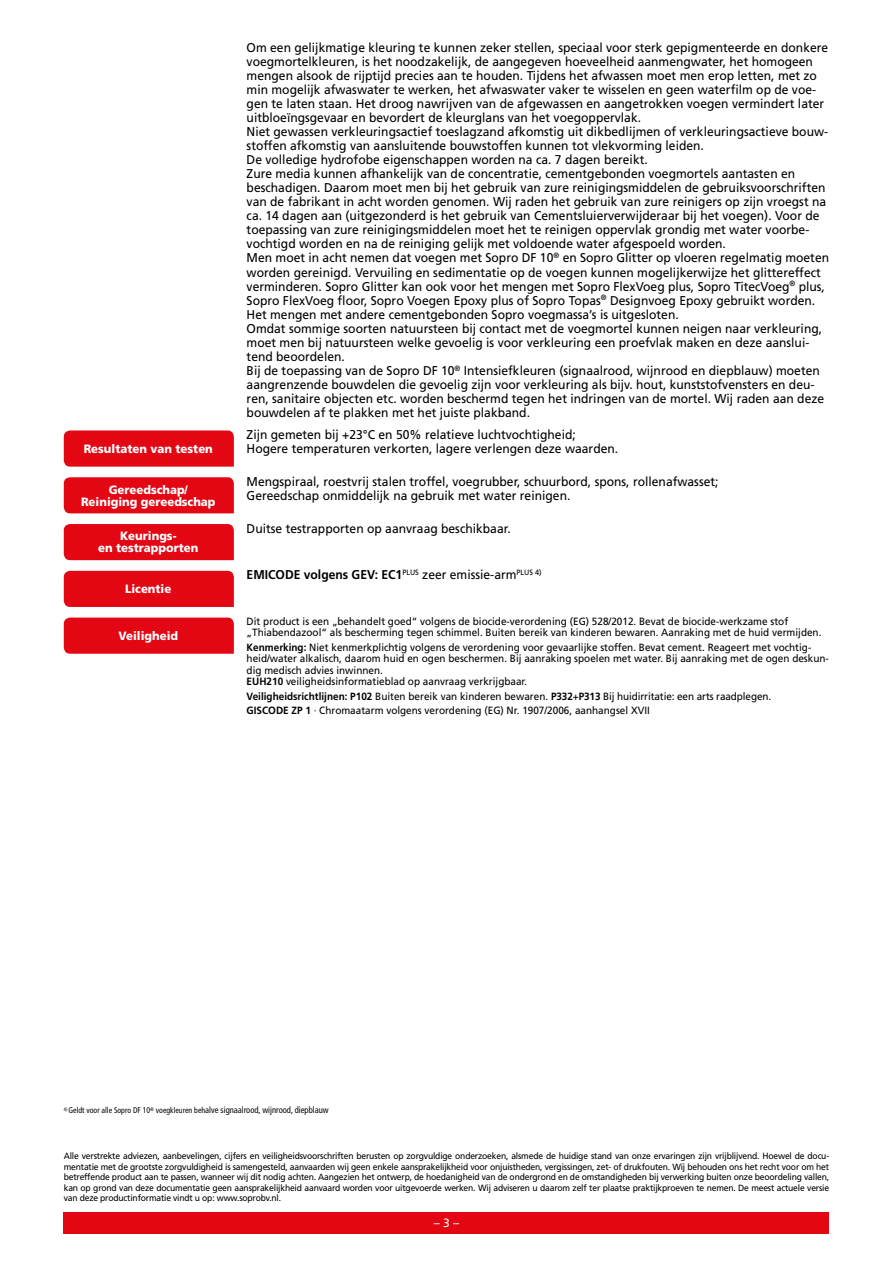
<style>
.page{position:relative;width:893px;height:1263px;background:#fff}
.page>*{position:absolute;margin:0;border:0;box-sizing:border-box;transform-origin:0 0}
.t1{font:12.75px/14.1px "Frutiger LT";color:#000;scale:.95 1}
.t2{font:700 12.75px "Frutiger LT";color:#000;scale:.95 1}
.t3{font:900 12px/12px "Frutiger LT";color:#fff;text-align:center;scale:.95 1}
.t4{font:12px "Frutiger LT";color:#fff}
.t5{font:10.5px/11.6px "Frutiger LT";color:#000;scale:.95 1}
.t6{font:9px/10.5px "Frutiger LT";letter-spacing:-.02em;color:#000;text-align:justify;scale:.95 1}
.t7{font:condensed 8.25px "Frutiger LT";color:#000;scale:.95 1}
.s1{font-weight:400}
.s2{font-weight:700}
.s3{font-size:9px}
</style>
<div class="page">
<div style="left:64px;top:1212px;width:765px;height:21px;background:#e30613"></div>
<div style="left:64px;top:430px;width:170px;height:37px;background:#e30613"></div>
<div style="left:64px;top:477px;width:170px;height:36px;background:#e30613"></div>
<div style="left:64px;top:524px;width:170px;height:36px;background:#e30613"></div>
<div style="left:64px;top:571px;width:170px;height:36px;background:#e30613"></div>
<div style="left:64px;top:618px;width:170px;height:36px;background:#e30613"></div>
<p class="t3" style="left:84px;top:442px;width:138px">Resultaten van testen</p>
<p class="t3" style="left:81px;top:483px;width:143px">Gereedschap/<br>Reiniging gereedschap</p>
<p class="t3" style="left:98px;top:530px;width:107px">Keurings-<br>en testrapporten</p>
<p class="t3" style="left:125px;top:583px;width:50px">Licentie</p>
<p class="t3" style="left:118px;top:630px;width:64px">Veiligheid</p>
<p class="t1" style="left:247px;top:41px;width:615px">Om een gelijkmatige kleuring te kunnen zeker stellen, speciaal voor sterk gepigmenteerde en donkere voegmortelkleuren, is het noodzakelijk, de aangegeven hoeveelheid aanmengwater, het homogeen mengen alsook de rijptijd precies aan te houden. Tijdens het afwassen moet men erop letten, met zo min mogelijk afwaswater te werken, het afwaswater vaker te wisselen en geen waterfilm op de voe&shy;gen te laten staan. Het droog nawrijven van de afgewassen en aangetrokken voegen vermindert later uitbloeïngsgevaar en bevordert de kleurglans van het voegoppervlak.<br>Niet gewassen verkleuringsactief toeslagzand afkomstig uit dikbedlijmen of verkleuringsactieve bouw&shy;stoffen afkomstig van aansluitende bouwstoffen kunnen tot vlekvorming leiden.<br>De volledige hydrofobe eigenschappen worden na ca. 7 dagen bereikt.<br>Zure media kunnen afhankelijk van de concentratie, cementgebonden voegmortels aantasten en beschadigen. Daarom moet men bij het gebruik van zure reinigingsmiddelen de gebruiksvoorschriften van de fabrikant in acht worden genomen. Wij raden het gebruik van zure reinigers op zijn vroegst na ca. 14 dagen aan (uitgezonderd is het gebruik van Cementsluierverwijderaar bij het voegen). Voor de toepassing van zure reinigingsmiddelen moet het te reinigen oppervlak grondig met water voorbe&shy;vochtigd worden en na de reiniging gelijk met voldoende water afgespoeld worden.<br>Men moet in acht nemen dat voegen met Sopro DF 10<sup>®</sup> en Sopro Glitter op vloeren regelmatig moeten worden gereinigd. Vervuiling en sedimentatie op de voegen kunnen mogelijkerwijze het glittereffect verminderen. Sopro Glitter kan ook voor het mengen met Sopro FlexVoeg plus, Sopro TitecVoeg<sup>®</sup> plus, Sopro FlexVoeg floor, Sopro Voegen Epoxy plus of Sopro Topas<sup>®</sup> Designvoeg Epoxy gebruikt worden.<br>Het mengen met andere cementgebonden Sopro voegmassa’s is uitgesloten.<br>Omdat sommige soorten natuursteen bij contact met de voegmortel kunnen neigen naar verkleuring, moet men bij natuursteen welke gevoelig is voor verkleuring een proefvlak maken en deze aanslui&shy;tend beoordelen.<br>Bij de toepassing van de Sopro DF 10<sup>®</sup> Intensiefkleuren (signaalrood, wijnrood en diepblauw) moeten aangrenzende bouwdelen die gevoelig zijn voor verkleuring als bijv. hout, kunststofvensters en deu&shy;ren, sanitaire objecten etc. worden beschermd tegen het indringen van de mortel. Wij raden aan deze bouwdelen af te plakken met het juiste plakband.</p>
<p class="t1" style="left:247px;top:428px;width:393px">Zijn gemeten bij +23°C en 50% relatieve luchtvochtigheid;<br>Hogere temperaturen verkorten, lagere verlengen deze waarden.</p>
<p class="t1" style="left:247px;top:474px;width:498px">Mengspiraal, roestvrij stalen troffel, voegrubber, schuurbord, spons, rollenafwasset;<br>Gereedschap onmiddelijk na gebruik met water reinigen.</p>
<p class="t1" style="left:247px;top:521px;width:279px">Duitse testrapporten op aanvraag beschikbaar.</p>
<p class="t2" style="left:247px;top:567px;width:312px">EMICODE volgens GEV: EC1<sup>PLUS</sup> <span class="s1">zeer emissie-arm</span><sup>PLUS</sup> <sup>4)</sup></p>
<p class="t5" style="left:247px;top:615px;width:607px">Dit product is een „behandelt goed“ volgens de biocide-verordening (EG) 528/2012. Bevat de biocide-werkzame stof „Thiabendazool“ als bescherming tegen schimmel. Buiten bereik van kinderen bewaren. Aanraking met de huid vermijden.</p>
<p class="t5" style="left:247px;top:641px;width:614px"><span class="s2">Kenmerking:</span> Niet kenmerkplichtig volgens de verordening voor gevaarlijke stoffen. Bevat cement. Reageert met vochtig&shy;heid/water alkalisch, daarom huid en ogen beschermen. Bij aanraking spoelen met water. Bij aanraking met de ogen deskun&shy;dig medisch advies inwinnen.<br><span class="s2">EUH210</span> veiligheidsinformatieblad op aanvraag verkrijgbaar.</p>
<p class="t5" style="left:247px;top:689px;width:554px;line-height:14.5px"><span class="s2">Veiligheidsrichtlijnen: P102</span> Buiten bereik van kinderen bewaren. <span class="s2">P332</span>+<span class="s2">P313</span> Bij huidirritatie: een arts raadplegen.<br><span class="s2">GISCODE ZP 1</span> · Chromaatarm volgens verordening (EG) Nr. 1907/2006, aanhangsel XVII</p>
<p class="t7" style="left:64px;top:1106px;width:280px"><sup>4)</sup> Geldt voor alle Sopro DF 10<sup>®</sup> voegkleuren beh<span class="s3">alve signaalrood, wijnrood, diepblauw</span></p>
<p class="t6" style="left:64px;top:1151px;width:807px">Alle verstrekte adviezen, aanbevelingen, cijfers en veiligheidsvoorschriften berusten op zorgvuldige onderzoeken, alsmede de huidige stand van onze ervaringen zijn vrijblijvend. Hoewel de docu&shy;mentatie met de grootste zorgvuldigheid is samengesteld, aanvaarden wij geen enkele aansprakelijkheid voor onjuistheden, vergissingen, zet- of drukfouten. Wij behouden ons het recht voor om het betreffende product aan te passen, wanneer wij dit nodig achten. Aangezien het ontwerp, de hoedanigheid van de ondergrond en de omstandigheden bij verwerking buiten onze beoordeling vallen, kan op grond van deze documentatie geen aansprakelijkheid aanvaard worden voor uitge voerde werken. Wij adviseren u daarom zelf ter plaatse praktijk proeven te nemen. De meest actuele versie van deze productin formatie vindt u op: www.soprobv.nl.</p>
<p class="t4" style="left:434px;top:1215px;width:27px">– 3 –</p>
</div>
